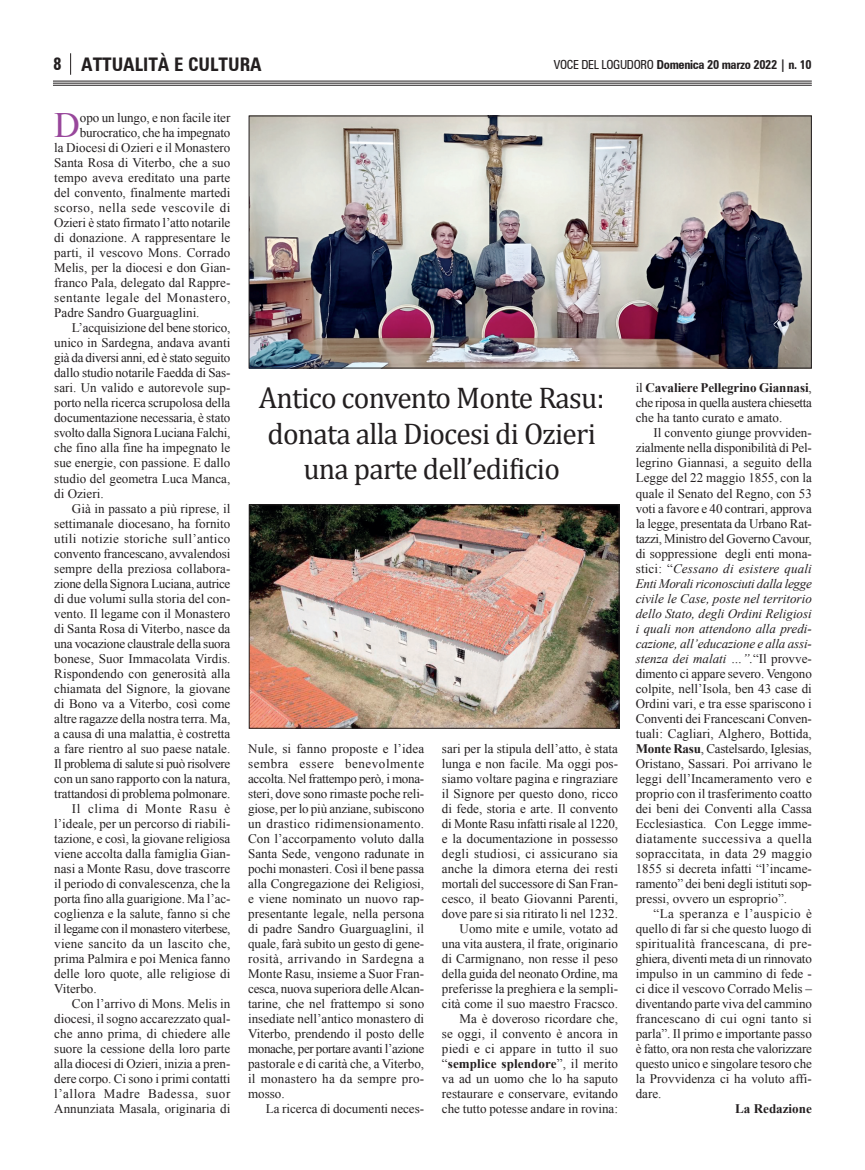
<style>
.page{position:relative;width:865px;height:1170px;background:#fff}
.page>*{position:absolute;margin:0;border:0;box-sizing:border-box;transform-origin:0 0}
.t1{font:35.62px "Times New Roman";color:#98479b}
.t2{font:30px "Cambria";letter-spacing:-.025em;color:#231f20}
.t3{font:700 condensed 18.75px "Zurich BT";color:#231f20}
.t4{font:700 condensed 17.5px "Zurich BT";color:#231f20}
.t5{font:13px/15px "Times New Roman";color:#231f20;text-align:justify}
.t6{font:13px "Times New Roman";letter-spacing:.035em;color:#231f20}
.t7{font:700 13px "Times New Roman";color:#231f20}
.t8{font:700 condensed 12.5px "Zurich BT";letter-spacing:-.025em;color:#231f20}
.s1{font-weight:400}
.s2{font-weight:700}
.s3{font-style:italic}
</style>
<div class="page">
<hr style="left:53px;top:81px;width:758px;height:1px;background:#231f20">
<hr style="left:53px;top:83px;width:758px;height:1px;background:#231f20">
<hr style="left:53px;top:85px;width:758px;height:1px;background:#231f20">
<svg style="left:70px;top:53px;width:1px;height:22px"></svg>
<img style="left:251px;top:118px;width:558px;height:248px">
<img style="left:251px;top:506px;width:366px;height:220px">
<div style="left:249px;top:504px;width:370px;height:224px;border:1px solid #231f20"></div>
<p class="t4" style="left:53px;top:54px;width:10px">8</p>
<p class="t3" style="left:81px;top:53px;width:182px">ATTUALITÀ E CULTURA</p>
<p class="t8" style="left:554px;top:57px;width:259px"><span class="s1">VOCE DEL LOGUDORO</span> Domenica 20 marzo 2022 | n. 10</p>
<p class="t1" style="left:54px;top:105px;width:27px">D</p>
<p class="t5" style="left:80px;top:110px;width:152px">opo un lungo, e non facile iter</p>
<p class="t5" style="left:80px;top:125px;width:152px">burocratico, che ha impegnato</p>
<p class="t5" style="left:54px;top:140px;width:178px">la Diocesi di Ozieri e il Monastero</p>
<p class="t5" style="left:54px;top:155px;width:178px">Santa Rosa di Viterbo, che a suo</p>
<p class="t5" style="left:54px;top:170px;width:178px">tempo aveva ereditato una parte</p>
<p class="t5" style="left:54px;top:185px;width:178px">del convento, finalmente martedi</p>
<p class="t6" style="left:54px;top:201px;width:178px">scorso, nella sede vescovile di</p>
<p class="t5" style="left:54px;top:215px;width:178px">Ozieri è stato firmato l’atto notarile</p>
<p class="t5" style="left:54px;top:230px;width:178px">di donazione. A rappresentare le</p>
<p class="t5" style="left:54px;top:245px;width:178px">parti, il vescovo Mons. Corrado</p>
<p class="t5" style="left:54px;top:260px;width:178px">Melis, per la diocesi e don Gian-</p>
<p class="t5" style="left:54px;top:275px;width:178px">franco Pala, delegato dal Rappre-</p>
<p class="t6" style="left:54px;top:291px;width:178px">sentante legale del Monastero,</p>
<p class="t5" style="left:54px;top:305px;width:147px">Padre Sandro Guarguaglini.</p>
<p class="t5" style="left:54px;top:320px;width:178px;text-indent:18px">L’acquisizione del bene storico, unico in Sardegna, andava avanti già da diversi anni, ed è stato seguito dallo studio notarile Faedda di Sas&shy;sari. Un valido e autorevole sup&shy;porto nella ricerca scrupolosa della documentazione necessaria, è stato svolto dalla Signora Luciana Falchi, che fino alla fine ha impegnato le sue energie, con passione. E dallo studio del geometra Luca Manca, di Ozieri.</p>
<p class="t5" style="left:54px;top:500px;width:178px;text-indent:18px">Già in passato a più riprese, il settimanale diocesano, ha fornito utili notizie storiche sull’antico convento francescano, avvalendosi sempre della preziosa collabora&shy;zione della Signora Luciana, autrice di due volumi sulla storia del con&shy;vento. Il legame con il Monastero di Santa Rosa di Viterbo, nasce da una vocazione claustrale della suora bonese, Suor Immacolata Virdis.<br>Rispondendo con generosità alla chiamata del Signore, la giovane di Bono va a Viterbo, così come altre ragazze della nostra terra. Ma, a causa di una malattia, è costretta a fare rientro al suo paese natale.<br>Il problema di salute si può risolvere con un sano rapporto con la natura, trattandosi di problema polmonare.</p>
<p class="t5" style="left:54px;top:800px;width:178px;text-indent:18px">Il clima di Monte Rasu è l’ideale, per un percorso di riabili&shy;tazione, e così, la giovane religiosa viene accolta dalla famiglia Gian&shy;nasi a Monte Rasu, dove trascorre il periodo di convalescenza, che la porta fino alla guarigione. Ma l’ac&shy;coglienza e la salute, fanno si che il legame con il monastero viterbese, viene sancito da un lascito che, prima Palmira e poi Menica fanno delle loro quote, alle religiose di Viterbo.</p>
<p class="t5" style="left:54px;top:995px;width:178px;text-indent:18px">Con l’arrivo di Mons. Melis in diocesi, il sogno accarezzato qual&shy;che anno prima, di chiedere alle suore la cessione della loro parte alla diocesi di Ozieri, inizia a pren&shy;dere corpo. Ci sono i primi contatti l’allora Madre Badessa, suor Annunziata Masala, originaria di</p>
<p class="t2" style="left:259px;top:380px;width:347px">Antico convento Monte Rasu:</p>
<p class="t2" style="left:267px;top:415px;width:330px">donata alla Diocesi di Ozieri</p>
<p class="t2" style="left:303px;top:450px;width:258px">una parte dell’edificio</p>
<p class="t5" style="left:248px;top:740px;width:178px">Nule, si fanno proposte e l’idea sembra essere benevolmente accolta. Nel frattempo però, i mona&shy;steri, dove sono rimaste poche reli&shy;giose, per lo più anziane, subiscono un drastico ridimensionamento.<br>Con l’accorpamento voluto dalla Santa Sede, vengono radunate in pochi monasteri. Così il bene passa alla Congregazione dei Religiosi, e viene nominato un nuovo rap&shy;presentante legale, nella persona di padre Sandro Guarguaglini, il quale, farà subito un gesto di gene&shy;rosità, arrivando in Sardegna a Monte Rasu, insieme a Suor Fran&shy;cesca, nuova superiora delle Alcan&shy;tarine, che nel frattempo si sono insediate nell’antico monastero di Viterbo, prendendo il posto delle monache, per portare avanti l’azione pastorale e di carità che, a Viterbo, il monastero ha da sempre pro&shy;mosso.</p>
<p class="t5" style="left:266px;top:1100px;width:160px">La ricerca di documenti neces-</p>
<p class="t5" style="left:442px;top:740px;width:178px">sari per la stipula dell’atto, è stata lunga e non facile. Ma oggi pos&shy;siamo voltare pagina e ringraziare il Signore per questo dono, ricco di fede, storia e arte. Il convento di Monte Rasu infatti risale al 1220, e la documentazione in possesso degli studiosi, ci assicurano sia anche la dimora eterna dei resti mortali del successore di San Fran&shy;cesco, il beato Giovanni Parenti, dove pare si sia ritirato li nel 1232.</p>
<p class="t5" style="left:442px;top:920px;width:178px;text-indent:18px">Uomo mite e umile, votato ad una vita austera, il frate, originario di Carmignano, non resse il peso della guida del neonato Ordine, ma preferisse la preghiera e la sempli&shy;cità come il suo maestro Fracsco.</p>
<p class="t5" style="left:442px;top:1010px;width:178px;text-indent:18px">Ma è doveroso ricordare che, se oggi, il convento è ancora in piedi e ci appare in tutto il suo “<span class="s2">semplice splendore</span>”, il merito va ad un uomo che lo ha saputo restaurare e conservare, evitando che tutto potesse andare in rovina:</p>
<p class="t5" style="left:635px;top:380px;width:178px">il <span class="s2">Cavaliere Pellegrino Giannasi</span>, che riposa in quella austera chiesetta che ha tanto curato e amato.</p>
<p class="t5" style="left:635px;top:425px;width:178px;text-indent:18px">Il convento giunge provviden&shy;zialmente nella disponibilità di Pel&shy;legrino Giannasi, a seguito della Legge del 22 maggio 1855, con la quale il Senato del Regno, con 53 voti a favore e 40 contrari, approva la legge, presentata da Urbano Rat&shy;tazzi, Ministro del Governo Cavour, di soppressione degli enti mona&shy;stici: “<span class="s3">Cessano di esistere quali Enti Morali riconosciuti dalla legge civile le Case, poste nel territorio dello Stato, degli Ordini Religiosi i quali non attendono alla predi&shy;cazione, all’educazione e alla assi&shy;stenza dei malati …”.</span>“Il provve&shy;dimento ci appare severo. Vengono colpite, nell’Isola, ben 43 case di Ordini vari, e tra esse spariscono i Conventi dei Francescani Conven&shy;tuali: Cagliari, Alghero, Bottida, <span class="s2">Monte Rasu</span>, Castelsardo, Iglesias, Oristano, Sassari. Poi arrivano le leggi dell’Incameramento vero e proprio con il trasferimento coatto dei beni dei Conventi alla Cassa Ecclesiastica. Con Legge imme&shy;diatamente successiva a quella sopraccitata, in data 29 maggio 1855 si decreta infatti “l’incame&shy;ramento” dei beni degli istituti sop&shy;pressi, ovvero un esproprio”.</p>
<p class="t5" style="left:635px;top:905px;width:178px;text-indent:18px">“La speranza e l’auspicio è quello di far si che questo luogo di spiritualità francescana, di pre&shy;ghiera, diventi meta di un rinnovato impulso in un cammino di fede - ci dice il vescovo Corrado Melis – diventando parte viva del cammino francescano di cui ogni tanto si parla”. Il primo e importante passo è fatto, ora non resta che valorizzare questo unico e singolare tesoro che la Provvidenza ci ha voluto affi&shy;dare.</p>
<p class="t7" style="left:735px;top:1101px;width:78px">La Redazione</p>
</div>
